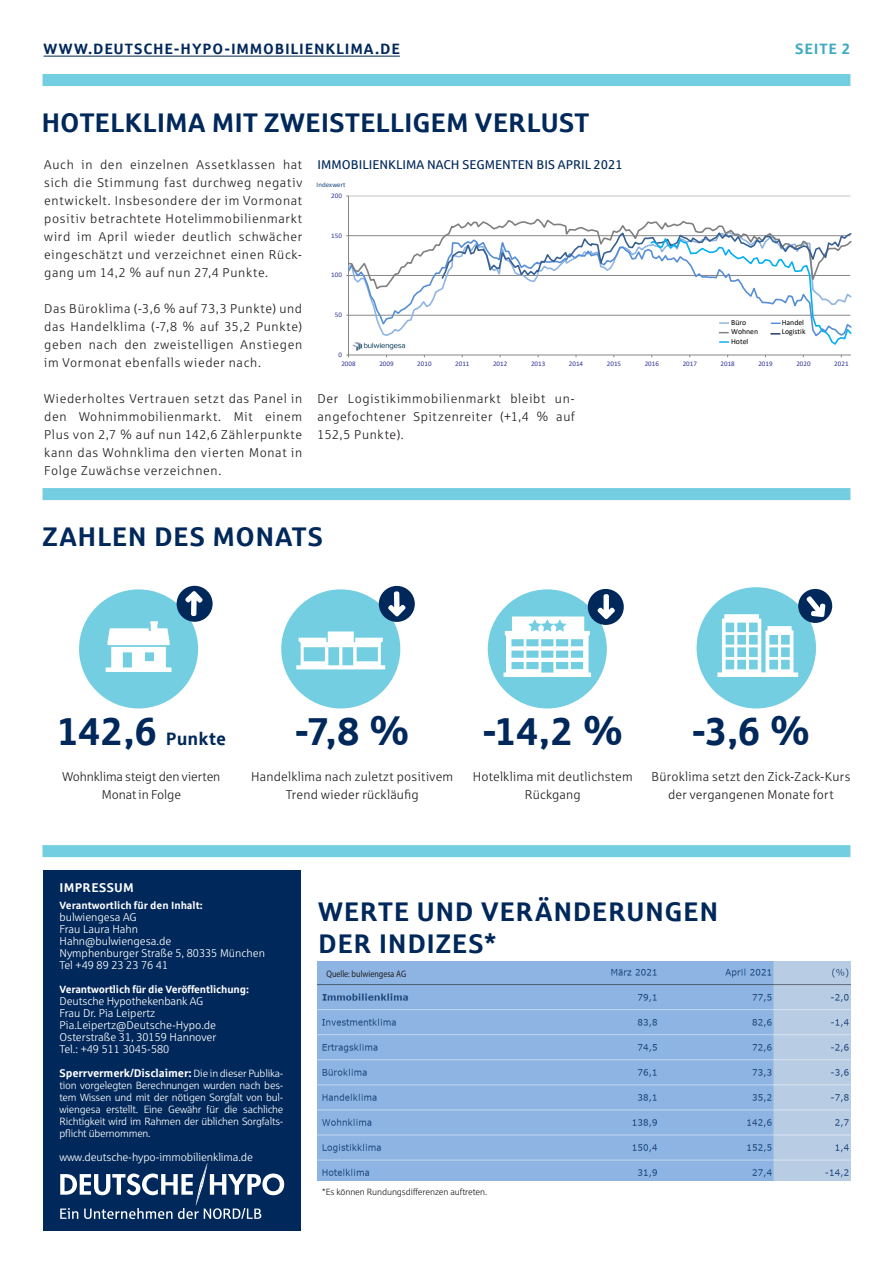
<style>
.page{position:relative;width:893px;height:1263px;background:#fff}
.page>*{position:absolute;margin:0;border:0;box-sizing:border-box;transform-origin:0 0}
.t1{font:700 39px "Sparkasse Rg";color:#00285b}
.t2{font:700 27px/32.4px "Sparkasse Rg";letter-spacing:.015em;color:#00285b}
.t3{font:700 18px "Sparkasse Rg";color:#00285b}
.t4{font:700 15px "Sparkasse Rg";letter-spacing:.055em;color:#00285b}
.t5{font:700 15px "Sparkasse Rg";letter-spacing:.055em;color:#3baac0}
.t6{font:12.75px/18px "Sparkasse Lt";letter-spacing:.045em;color:#231f20;text-align:justify}
.t7{font:12.75px/18px "Sparkasse Lt";letter-spacing:.015em;color:#231f20;text-align:center}
.t8{font:12.75px/18px "Sparkasse Lt";letter-spacing:.02em;color:#231f20;text-align:center}
.t9{font:12.75px "Sparkasse Rg";color:#00285b}
.t10{font:12.75px "Sparkasse Lt";letter-spacing:-.01em;color:#231f20}
.t11{font:700 12.75px "Sparkasse Rg";letter-spacing:.02em;color:#fff}
.t12{font:11.25px "Sparkasse Lt";color:#fff}
.t13{font:700 11.25px "Sparkasse Rg";letter-spacing:-.01em;color:#fff}
.t14{font:10.5px/12px "Sparkasse Lt";letter-spacing:-.02em;color:#fff;text-align:justify}
.t15{font:700 10.5px "Sparkasse Rg";letter-spacing:-.01em;color:#fff}
.t16{font:9.45px "Myriad Pro";color:#231f20;scale:.85 1}
.t17{font:9px "Sparkasse Lt";letter-spacing:-.01em;color:#231f20}
.t18{font:7.8px "Calibri";color:#000}
.t19{font:7.05px "Calibri";color:#339}
.t20{font:7.05px "Calibri";color:#1f497d}
.s1{font-size:39px}
.s2{font-family:"Sparkasse Lt";font-weight:400;font-size:10.5px}
</style>
<div class="page">
<div style="left:43px;top:871px;width:257px;height:360px;background:#00285b"></div>
<div style="left:43px;top:488px;width:807px;height:12px;background:#72cee0"></div>
<div style="left:43px;top:74px;width:807px;height:12px;background:#72cee0"></div>
<div style="left:43px;top:845px;width:807px;height:12px;background:#72cee0"></div>
<svg style="left:60px;top:1163px;width:224px;height:56px;background:#39587f"></svg>
<hr style="left:44px;top:56px;width:356px;height:1px;background:#00285b">
<div style="left:488px;top:589px;width:119px;height:119px;background:#72cee0;border-radius:50%"></div>
<div style="left:281px;top:589px;width:119px;height:119px;background:#72cee0;border-radius:50%"></div>
<div style="left:379px;top:586px;width:36px;height:36px;background:#00285b;border-radius:50%"></div>
<svg style="left:381px;top:586px;width:26px;height:32px"></svg>
<div style="left:697px;top:589px;width:119px;height:119px;background:#72cee0;border-radius:50%"></div>
<div style="left:798px;top:589px;width:34px;height:34px;background:#00285b;border-radius:50%"></div>
<svg style="left:296px;top:631px;width:89px;height:38px"></svg>
<svg style="left:717px;top:614px;width:81px;height:63px"></svg>
<div style="left:588px;top:589px;width:36px;height:36px;background:#00285b;border-radius:50%"></div>
<svg style="left:504px;top:588px;width:112px;height:89px"></svg>
<svg style="left:805px;top:588px;width:21px;height:57px"></svg>
<img style="left:317px;top:961px;width:533px;height:220px">
<div style="left:348px;top:196px;width:503px;height:159px;border:1px solid #fff"></div>
<hr style="left:348px;top:196px;width:1px;height:159px;background:#868686">
<hr style="left:348px;top:355px;width:503px;height:1px;background:#868686">
<img style="left:353px;top:346px;width:53px;height:5px">
<svg style="left:346px;top:218px;width:505px;height:128px"></svg>
<div style="left:79px;top:589px;width:119px;height:119px;background:#72cee0;border-radius:50%"></div>
<div style="left:177px;top:586px;width:36px;height:36px;background:#00285b;border-radius:50%"></div>
<svg style="left:91px;top:589px;width:113px;height:120px"></svg>
<p class="t4" style="left:44px;top:39px;width:358px">WWW.DEUTSCHE-HYPO-IMMOBILIENKLIMA.DE</p>
<p class="t5" style="left:795px;top:39px;width:57px">SEITE 2</p>
<p class="t2" style="left:41px;top:105px;width:549px">HOTELKLIMA MIT ZWEISTELLIGEM VERLUST</p>
<p class="t9" style="left:317px;top:156px;width:307px">IMMOBILIENKLIMA NACH SEGMENTEN BIS APRIL 2021</p>
<p class="t6" style="left:44px;top:155px;width:259px">Auch in den einzelnen Assetklassen hat sich die Stimmung fast durchweg negativ entwickelt. Insbesondere der im Vormonat positiv betrachtete Hotelimmobilienmarkt wird im April wieder deutlich schwächer eingeschätzt und verzeichnet einen Rück&shy;gang um 14,2 % auf nun 27,4 Punkte.</p>
<p class="t6" style="left:44px;top:299px;width:259px">Das Büroklima (-3,6 % auf 73,3 Punkte) und das Handelklima (-7,8 % auf 35,2 Punkte) geben nach den zweistelligen Anstiegen im Vormonat ebenfalls wieder nach.</p>
<p class="t6" style="left:44px;top:389px;width:259px">Wiederholtes Vertrauen setzt das Panel in den Wohnimmobilienmarkt. Mit einem Plus von 2,7 % auf nun 142,6 Zählerpunkte kann das Wohnklima den vierten Monat in Folge Zuwächse verzeichnen.</p>
<p class="t6" style="left:317px;top:389px;width:259px">Der Logistikimmobilienmarkt bleibt un&shy;angefochtener Spitzenreiter (+1,4 % auf 152,5 Punkte).</p>
<p class="t20" style="left:317px;top:180px;width:30px">Indexwert</p>
<p class="t19" style="left:331px;top:191px;width:12px">200</p>
<p class="t19" style="left:331px;top:230px;width:12px">150</p>
<p class="t19" style="left:331px;top:270px;width:12px">100</p>
<p class="t19" style="left:335px;top:310px;width:9px">50</p>
<p class="t18" style="left:731px;top:317px;width:17px">Büro</p>
<p class="t18" style="left:782px;top:317px;width:24px">Handel</p>
<p class="t18" style="left:731px;top:326px;width:29px">Wohnen</p>
<p class="t18" style="left:782px;top:326px;width:25px">Logistik</p>
<p class="t18" style="left:731px;top:336px;width:19px">Hotel</p>
<p class="t19" style="left:338px;top:350px;width:5px">0</p>
<p class="t19" style="left:341px;top:359px;width:16px">2008</p>
<p class="t19" style="left:379px;top:359px;width:16px">2009</p>
<p class="t19" style="left:417px;top:359px;width:16px">2010</p>
<p class="t19" style="left:455px;top:359px;width:16px">2011</p>
<p class="t19" style="left:493px;top:359px;width:16px">2012</p>
<p class="t19" style="left:531px;top:359px;width:16px">2013</p>
<p class="t19" style="left:569px;top:359px;width:16px">2014</p>
<p class="t19" style="left:607px;top:359px;width:16px">2015</p>
<p class="t19" style="left:645px;top:359px;width:16px">2016</p>
<p class="t19" style="left:683px;top:359px;width:16px">2017</p>
<p class="t19" style="left:721px;top:359px;width:16px">2018</p>
<p class="t19" style="left:758px;top:359px;width:16px">2019</p>
<p class="t19" style="left:796px;top:359px;width:16px">2020</p>
<p class="t19" style="left:834px;top:359px;width:16px">2021</p>
<p class="t2" style="left:43px;top:520px;width:282px">ZAHLEN DES MONATS</p>
<p class="t3" style="left:57px;top:727px;width:171px"><span class="s1">142,6</span> Punkte</p>
<p class="t10" style="left:62px;top:769px;width:159px">Wohnklima steigt den vierten</p>
<p class="t10" style="left:102px;top:787px;width:81px">Monat in Folge</p>
<p class="t1" style="left:295px;top:706px;width:117px">-7,8 %</p>
<p class="t8" style="left:251px;top:767px;width:204px">Handelklima nach zuletzt positivem<br>Trend wieder rückläufig</p>
<p class="t1" style="left:482px;top:706px;width:143px">-14,2 %</p>
<p class="t7" style="left:473px;top:767px;width:162px">Hotelklima mit deutlichstem<br>Rückgang</p>
<p class="t1" style="left:691px;top:706px;width:121px">-3,6 %</p>
<p class="t7" style="left:651px;top:767px;width:200px">Büroklima setzt den Zick-Zack-Kurs der vergangenen Monate fort</p>
<p class="t11" style="left:60px;top:879px;width:76px">IMPRESSUM</p>
<p class="t15" style="left:60px;top:898px;width:145px">Verantwortlich für den Inhalt:</p>
<p class="t12" style="left:60px;top:910px;width:79px">bulwiengesa AG</p>
<p class="t12" style="left:60px;top:922px;width:80px">Frau Laura Hahn</p>
<p class="t12" style="left:60px;top:934px;width:113px">Hahn@bulwiengesa.de</p>
<p class="t12" style="left:60px;top:946px;width:207px">Nymphenburger Straße 5, 80335 München</p>
<p class="t12" style="left:60px;top:958px;width:110px">Tel +49 89 23 23 76 41</p>
<p class="t15" style="left:60px;top:982px;width:191px">Verantwortlich für die Veröffentlichung:</p>
<p class="t12" style="left:60px;top:994px;width:145px">Deutsche Hypothekenbank AG</p>
<p class="t12" style="left:60px;top:1006px;width:97px">Frau Dr. Pia Leipertz</p>
<p class="t12" style="left:60px;top:1018px;width:158px">Pia.Leipertz@Deutsche-Hypo.de</p>
<p class="t12" style="left:60px;top:1030px;width:158px">Osterstraße 31, 30159 Hannover</p>
<p class="t12" style="left:60px;top:1042px;width:111px">Tel.: +49 511 3045-580</p>
<p class="t13" style="left:60px;top:1065px;width:225px">Sperrvermerk/Disclaimer: <span class="s2">Die in dieser Publika-</span></p>
<p class="t14" style="left:60px;top:1079px;width:225px">tion vorgelegten Berechnungen wurden nach bes&shy;tem Wissen und mit der nötigen Sorgfalt von bul&shy;wiengesa erstellt. Eine Gewähr für die sachliche Richtigkeit wird im Rahmen der üblichen Sorgfalts&shy;pflicht übernommen.</p>
<p class="t12" style="left:60px;top:1150px;width:195px">www.deutsche-hypo-immobilienklima.de</p>
<p class="t2" style="left:318px;top:894px;width:401px">WERTE UND VERÄNDERUNGEN<br>DER INDIZES*</p>
<p class="t16" style="left:326px;top:968px;width:95px">Quelle: bulwiengesa AG</p>
<p class="t17" style="left:322px;top:1186px;width:166px">*Es können Rundungsdifferenzen auftreten.</p>
</div>
